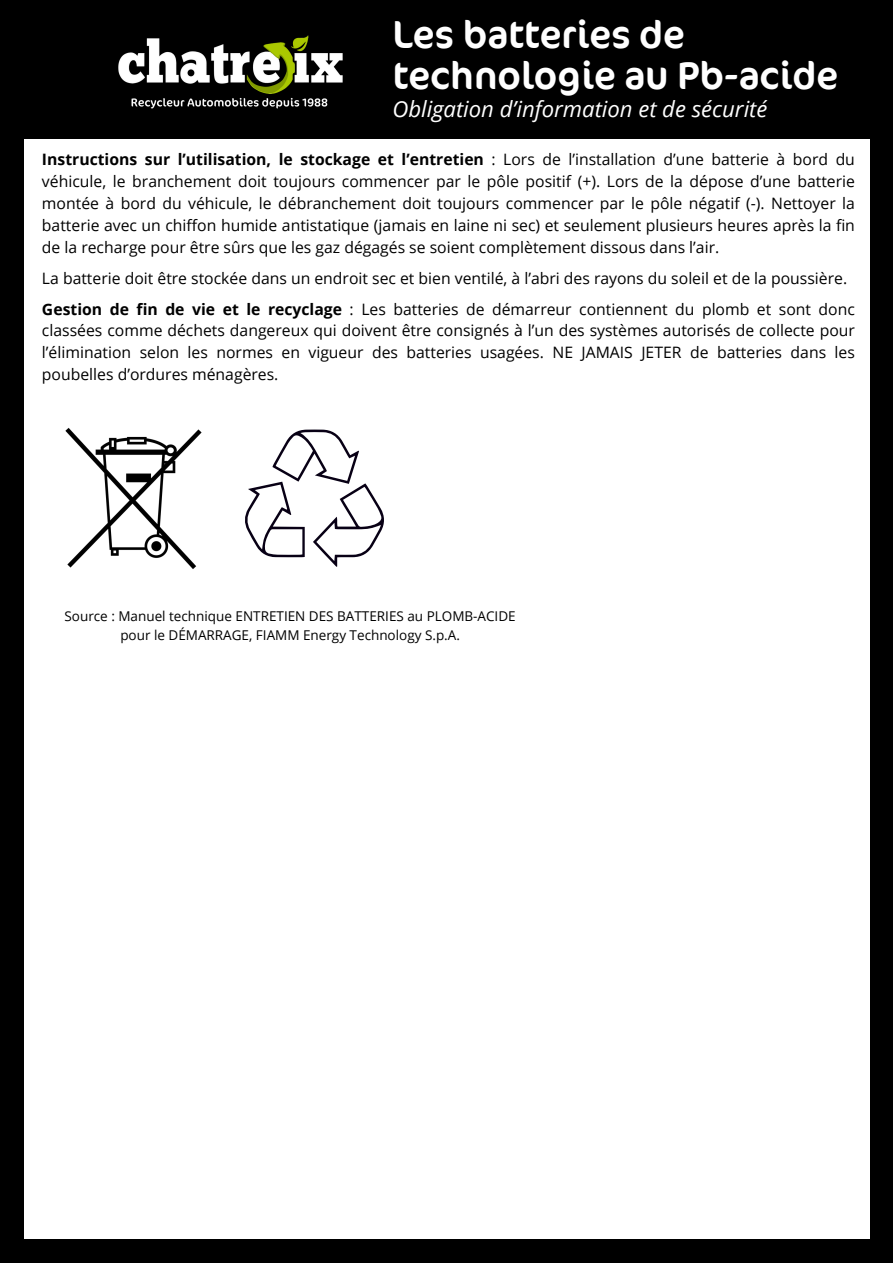
<style>
.page{position:relative;width:893px;height:1263px;background:#000}
.page>*{position:absolute;margin:0;border:0;box-sizing:border-box;transform-origin:0 0}
.t1{font:39.08px/41px "Cocon";color:#fff}
.t2{font:italic 22.12px "Open Sans";color:#fff}
.t3{font:15.75px/21.9px "Open Sans";color:#000;text-align:justify}
.t4{font:13.5px/18.6px "Open Sans";color:#000;text-align:center}
.s1{font-weight:700}
</style>
<div class="page">
<div style="left:24px;top:139px;width:845px;height:1100px;background:#fff"></div>
<img style="left:118px;top:35px;width:225px;height:74px">
<svg style="left:245px;top:430px;width:139px;height:137px"></svg>
<img style="left:65px;top:427px;width:137px;height:142px">
<h3 class="t1" style="left:392px;top:16px;width:447px">Les batteries de technologie au Pb-acide</h3>
<h3 class="t2" style="left:392px;top:93px;width:376px">Obligation d’information et de sécurité</h3>
<h1 class="t3" style="left:42px;top:148px;width:814px"><span class="s1">Instructions sur l’utilisation, le stockage et l’entretien</span> : Lors de l’installation d’une batterie à bord du véhicule, le branchement doit toujours commencer par le pôle positif (+). Lors de la dépose d’une batterie montée à bord du véhicule, le débranchement doit toujours commencer par le pôle négatif (-). Nettoyer la batterie avec un chiffon humide antistatique (jamais en laine ni sec) et seulement plusieurs heures après la fin de la recharge pour être sûrs que les gaz dégagés se soient complètement dissous dans l’air.</h1>
<p class="t3" style="left:42px;top:266px;width:806px">La batterie doit être stockée dans un endroit sec et bien ventilé, à l’abri des rayons du soleil et de la poussière.</p>
<h2 class="t3" style="left:42px;top:297px;width:814px"><span class="s1">Gestion de fin de vie et le recyclage</span> : Les batteries de démarreur contiennent du plomb et sont donc classées comme déchets dangereux qui doivent être consignés à l’un des systèmes autorisés de collecte pour l’élimination selon les normes en vigueur des batteries usagées. NE JAMAIS JETER de batteries dans les poubelles d’ordures ménagères.</h2>
<h3 class="t4" style="left:64px;top:606px;width:453px">Source : Manuel technique ENTRETIEN DES BATTERIES au PLOMB-ACIDE pour le DÉMARRAGE, FIAMM Energy Technology S.p.A.</h3>
</div>
